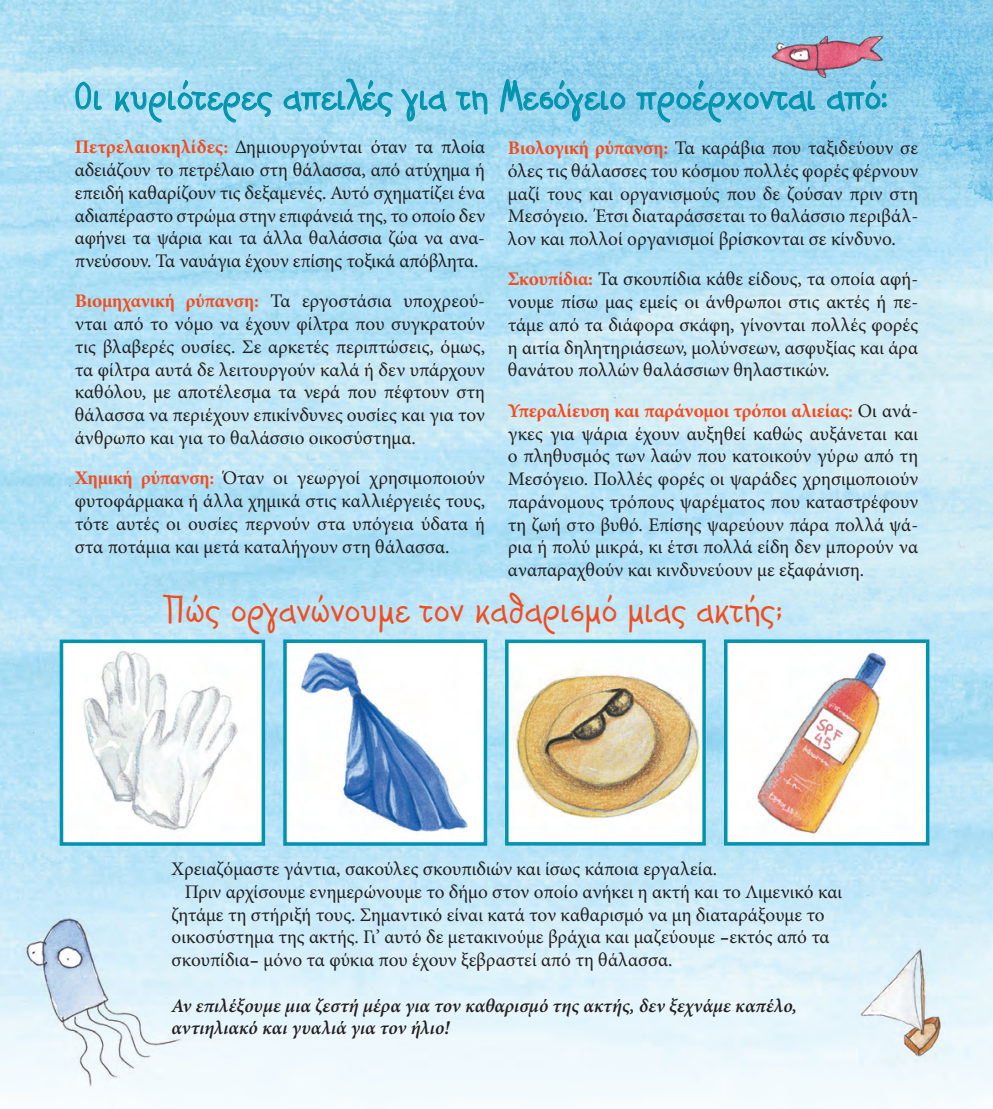
<style>
.page{position:relative;width:993px;height:1109px;background:#fff}
.page>*{position:absolute;margin:0;border:0;box-sizing:border-box;transform-origin:0 0}
.t1{font:43.75px "PF Kids Age Ten";color:#0093ae}
.t2{font:42px "PF Kids Age Ten";color:#f04d22}
.t3{font:19.25px/22.8px "Minion Pro";color:#231f20;text-align:justify}
.t4{font:italic 600 19.25px "Minion Pro";color:#231f20}
.s1{font-weight:700;color:#f04d22}
.s2{font-family:"Bookman Old Style";font-size:24.32px}
</style>
<div class="page">
<img style="left:0;top:0;width:993px;height:1107px">
<svg style="left:76px;top:82px;width:26px;height:79px;background:#a4dbef"></svg>
<svg style="left:114px;top:75px;width:158px;height:86px;background:#a2daef"></svg>
<svg style="left:283px;top:61px;width:110px;height:100px;background:#9dd8ee"></svg>
<svg style="left:401px;top:61px;width:46px;height:100px;background:#9bd6ee"></svg>
<svg style="left:455px;top:90px;width:33px;height:25px"></svg>
<svg style="left:500px;top:75px;width:125px;height:86px;background:#91d2eb"></svg>
<svg style="left:637px;top:61px;width:178px;height:100px;background:#8ccde8"></svg>
<svg style="left:827px;top:61px;width:60px;height:51px;background:#82c1dd"></svg>
<div style="left:60px;top:639px;width:205px;height:206px;border:4px solid #0093ae"></div>
<div style="left:283px;top:639px;width:204px;height:206px;border:4px solid #0093ae"></div>
<div style="left:505px;top:639px;width:201px;height:206px;border:4px solid #0093ae"></div>
<div style="left:724px;top:639px;width:205px;height:206px;border:4px solid #0093ae"></div>
<p class="t1" style="left:75px;top:74px;width:814px">Οι κυριότερες απειλές για τη Μεσόγειο προέρχονται από:</p>
<p class="t3" style="left:75px;top:136px;width:412px"><span class="s1">Πετρελαιοκηλίδες:</span> Δημιουργούνται όταν τα πλοία αδειάζουν το πετρέλαιο στη θάλασσα, από ατύχημα ή επειδή καθαρίζουν τις δεξαμενές. Αυτό σχηματίζει ένα αδιαπέραστο στρώμα στην επιφάνειά της, το οποίο δεν αφήνει τα ψάρια και τα άλλα θαλάσσια ζώα να ανα&shy;πνεύσουν. Τα ναυάγια έχουν επίσης τοξικά απόβλητα.</p>
<p class="t3" style="left:75px;top:290px;width:412px"><span class="s1">Βιομηχανική ρύπανση:</span> Τα εργοστάσια υποχρεού&shy;νται από το νόμο να έχουν φίλτρα που συγκρατούν τις βλαβερές ουσίες. Σε αρκετές περιπτώσεις, όμως, τα φίλτρα αυτά δε λειτουργούν καλά ή δεν υπάρχουν καθόλου, με αποτέλεσμα τα νερά που πέφτουν στη θάλασσα να περιέχουν επικίνδυνες ουσίες και για τον άνθρωπο και για το θαλάσσιο οικοσύστημα.</p>
<p class="t3" style="left:75px;top:467px;width:412px"><span class="s1">Χημική ρύπανση:</span> Όταν οι γεωργοί χρησιμοποιούν φυτοφάρμακα ή άλλα χημικά στις καλλιέργειές τους, τότε αυτές οι ουσίες περνούν στα υπόγεια ύδατα ή στα ποτάμια και μετά καταλήγουν στη θάλασσα.</p>
<p class="t3" style="left:508px;top:137px;width:412px"><span class="s1">Βιολογική ρύπανση:</span> Τα καράβια που ταξιδεύουν σε όλες τις θάλασσες του κόσμου πολλές φορές φέρνουν μαζί τους και οργανισμούς που δε ζούσαν πριν στη Μεσόγειο. Έτσι διαταράσσεται το θαλάσσιο περιβάλ&shy;λον και πολλοί οργανισμοί βρίσκονται σε κίνδυνο.</p>
<p class="t3" style="left:508px;top:268px;width:412px"><span class="s1">Σκουπίδια:</span> Τα σκουπίδια κάθε είδους, τα οποία αφή&shy;νουμε πίσω μας εμείς οι άνθρωποι στις ακτές ή πε&shy;τάμε από τα διάφορα σκάφη, γίνονται πολλές φορές η αιτία δηλητηριάσεων, μολύνσεων, ασφυξίας και άρα θανάτου πολλών θαλάσσιων θηλαστικών.</p>
<p class="t3" style="left:508px;top:399px;width:412px"><span class="s1">Υπεραλίευση και παράνομοι τρόποι αλιείας:</span> Οι ανά&shy;γκες για ψάρια έχουν αυξηθεί καθώς αυξάνεται και ο πληθυσμός των λαών που κατοικούν γύρω από τη Μεσόγειο. Πολλές φορές οι ψαράδες χρησιμοποιούν παράνομους τρόπους ψαρέματος που καταστρέφουν τη ζωή στο βυθό. Επίσης ψαρεύουν πάρα πολλά ψά&shy;ρια ή πολύ μικρά, κι έτσι πολλά είδη δεν μπορούν να αναπαραχθούν και κινδυνεύουν με εξαφάνιση.</p>
<p class="t2" style="left:164px;top:588px;width:620px">Πώς οργανώνουμε τον καθαρισμό μιας ακτής;</p>
<p class="t3" style="left:172px;top:857px;width:547px">Χρειαζόμαστε γάντια, σακούλες σκουπιδιών και ίσως κάποια εργαλεία.</p>
<p class="t3" style="left:172px;top:880px;width:672px;text-align:left;text-indent:13px">Πριν αρχίσουμε ενημερώνουμε το δήμο στον οποίο ανήκει η ακτή και το Λιμενικό και ζητάμε τη στήριξή τους. Σημαντικό είναι κατά τον καθαρισμό να μη διαταράξουμε το οικοσύστημα της ακτής. Γι’ αυτό δε μετακινούμε βράχια και μαζεύουμε <span class="s2">-</span>εκτός από τα σκουπίδια<span class="s2">-</span> μόνο τα φύκια που έχουν ξεβραστεί από τη θάλασσα.</p>
<p class="t4" style="left:172px;top:993px;width:627px">Αν επιλέξουμε μια ζεστή μέρα για τον καθαρισμό της ακτής, δεν ξεχνάμε καπέλο,</p>
<p class="t4" style="left:172px;top:1016px;width:279px">αντιηλιακό και γυαλιά για τον ήλιο!</p>
</div>
